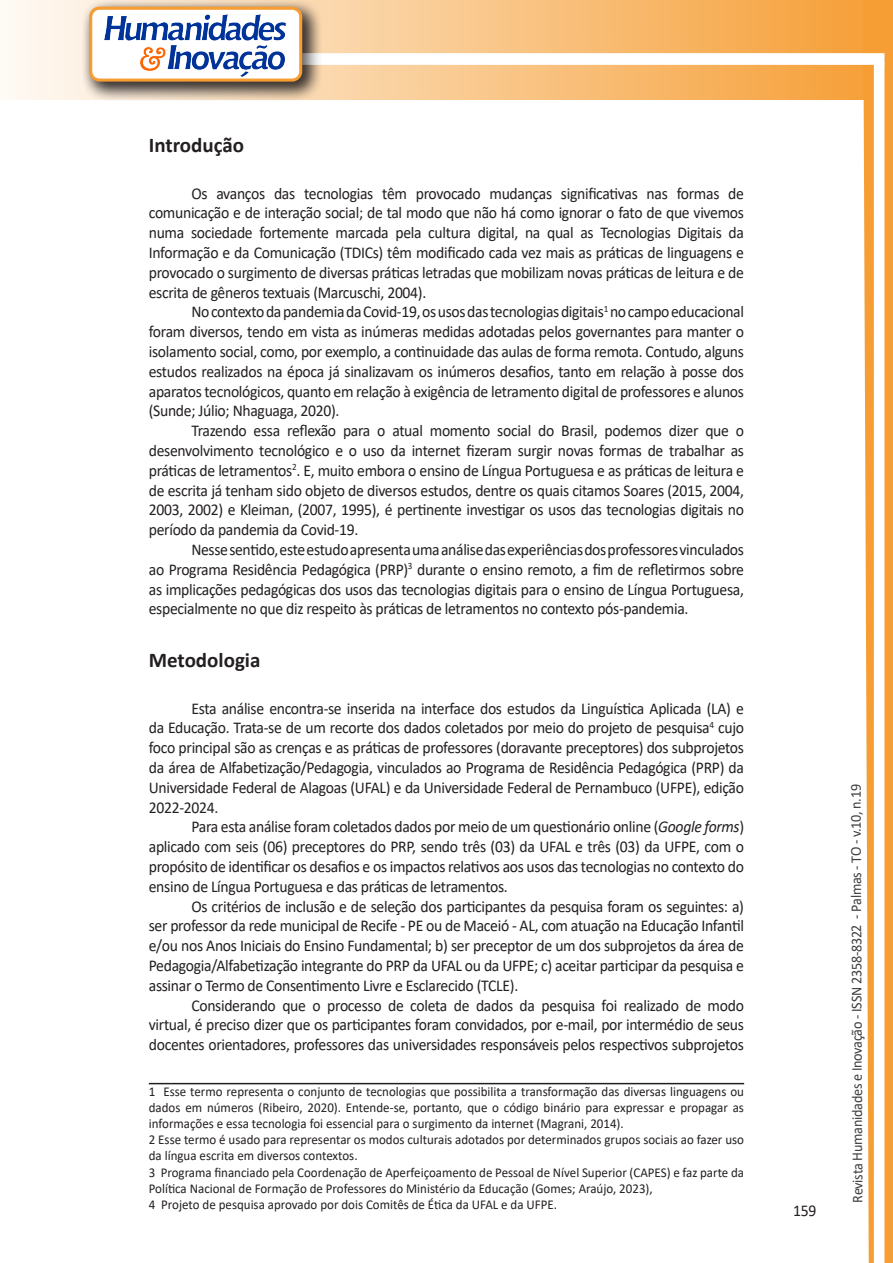
<style>
.page{position:relative;width:893px;height:1263px;background:#fff}
.page>*{position:absolute;margin:0;border:0;box-sizing:border-box;transform-origin:0 0}
.Titulo_2{font:700 21px "Calibri";color:#231f20}
.texto{font:16.5px/19.8px "Calibri";letter-spacing:-.02em;color:#231f20;text-align:justify;scale:.95 1}
.t1{font:15px "Calibri";letter-spacing:-.025em;color:#3e3e3f;scale:.95 1}
.Rodapé{font:13.5px/16.2px "Calibri";color:#231f20;scale:.96 1}
.s1{font-style:italic}
</style>
<div class="page">
<svg style="left:5px;top:0;width:858px;height:100px;background:#f9c484"></svg>
<div style="left:302px;top:53px;width:582px;height:12px;background:#fff;border:2px solid #fff"></div>
<svg style="left:863px;top:0;width:30px;height:1263px"></svg>
<div style="left:81px;top:0;width:241px;height:102px;background:#231f20;opacity:.75"></div>
<div style="left:91px;top:8px;width:210px;height:72px;background:#fff;border-radius:9px"></div>
<img style="left:104px;top:14px;width:181px;height:62px">
<div style="left:89px;top:7px;width:213px;height:75px;border:3px solid #f69e34;border-radius:9px"></div>
<hr style="left:149px;top:1083px;width:595px;height:1px;background:#231f20">
<p class="Titulo_2" style="left:149px;top:130px;width:97px">Introdução</p>
<p class="texto" style="left:149px;top:183px;width:628px;text-indent:43px">Os avanços das tecnologias têm provocado mudanças significativas nas formas de comunicação e de interação social; de tal modo que não há como ignorar o fato de que vivemos numa sociedade fortemente marcada pela cultura digital, na qual as Tecnologias Digitais da Informação e da Comunicação (TDICs) têm modificado cada vez mais as práticas de linguagens e provocado o surgimento de diversas práticas letradas que mobilizam novas práticas de leitura e de escrita de gêneros textuais (Marcuschi, 2004).</p>
<p class="texto" style="left:149px;top:302px;width:628px;text-indent:43px">No contexto da pandemia da Covid-19, os usos das tecnologias digitais<sup>1</sup> no campo educacional foram diversos, tendo em vista as inúmeras medidas adotadas pelos governantes para manter o isolamento social, como, por exemplo, a continuidade das aulas de forma remota. Contudo, alguns estudos realizados na época já sinalizavam os inúmeros desafios, tanto em relação à posse dos aparatos tecnológicos, quanto em relação à exigência de letramento digital de professores e alunos (Sunde; Júlio; Nhaguaga, 2020).</p>
<p class="texto" style="left:149px;top:420px;width:628px;text-indent:43px">Trazendo essa reflexão para o atual momento social do Brasil, podemos dizer que o desenvolvimento tecnológico e o uso da internet fizeram surgir novas formas de trabalhar as práticas de letramentos<sup>2</sup>. E, muito embora o ensino de Língua Portuguesa e as práticas de leitura e de escrita já tenham sido objeto de diversos estudos, dentre os quais citamos Soares (2015, 2004, 2003, 2002) e Kleiman, (2007, 1995), é pertinente investigar os usos das tecnologias digitais no período da pandemia da Covid-19.</p>
<p class="texto" style="left:149px;top:539px;width:628px;text-indent:43px">Nesse sentido, este estudo apresenta uma análise das experiências dos professores vinculados ao Programa Residência Pedagógica (PRP)<sup>3</sup> durante o ensino remoto, a fim de refletirmos sobre as implicações pedagógicas dos usos das tecnologias digitais para o ensino de Língua Portuguesa, especialmente no que diz respeito às práticas de letramentos no contexto pós-pandemia.</p>
<p class="Titulo_2" style="left:149px;top:645px;width:113px">Metodologia</p>
<p class="texto" style="left:149px;top:698px;width:628px;text-indent:43px">Esta análise encontra-se inserida na interface dos estudos da Linguística Aplicada (LA) e da Educação. Trata-se de um recorte dos dados coletados por meio do projeto de pesquisa<sup>4</sup> cujo foco principal são as crenças e as práticas de professores (doravante preceptores) dos subprojetos da área de Alfabetização/Pedagogia, vinculados ao Programa de Residência Pedagógica (PRP) da Universidade Federal de Alagoas (UFAL) e da Universidade Federal de Pernambuco (UFPE), edição 2022-2024.</p>
<p class="texto" style="left:149px;top:816px;width:628px;text-indent:43px">Para esta análise foram coletados dados por meio de um questionário online (<span class="s1">Google forms</span>) aplicado com seis (06) preceptores do PRP, sendo três (03) da UFAL e três (03) da UFPE, com o propósito de identificar os desafios e os impactos relativos aos usos das tecnologias no contexto do ensino de Língua Portuguesa e das práticas de letramentos.</p>
<p class="texto" style="left:149px;top:896px;width:628px;text-indent:43px">Os critérios de inclusão e de seleção dos participantes da pesquisa foram os seguintes: a) ser professor da rede municipal de Recife - PE ou de Maceió - AL, com atuação na Educação Infantil e/ou nos Anos Iniciais do Ensino Fundamental; b) ser preceptor de um dos subprojetos da área de Pedagogia/Alfabetização integrante do PRP da UFAL ou da UFPE; c) aceitar participar da pesquisa e assinar o Termo de Consentimento Livre e Esclarecido (TCLE).</p>
<p class="texto" style="left:149px;top:995px;width:628px;text-indent:43px">Considerando que o processo de coleta de dados da pesquisa foi realizado de modo virtual, é preciso dizer que os participantes foram convidados, por e-mail, por intermédio de seus docentes orientadores, professores das universidades responsáveis pelos respectivos subprojetos</p>
<p class="Rodapé" style="left:149px;top:1083px;width:621px;text-align:justify">1 Esse termo representa o conjunto de tecnologias que possibilita a transformação das diversas linguagens ou dados em números (Ribeiro, 2020). Entende-se, portanto, que o código binário para expressar e propagar as informações e essa tecnologia foi essencial para o surgimento da internet (Magrani, 2014).</p>
<p class="Rodapé" style="left:149px;top:1131px;width:621px">2 Esse termo é usado para representar os modos culturais adotados por determinados grupos sociais ao fazer uso da língua escrita em diversos contextos.</p>
<p class="Rodapé" style="left:149px;top:1164px;width:621px">3 Programa financiado pela Coordenação de Aperfeiçoamento de Pessoal de Nível Superior (CAPES) e faz parte da<br>Política Nacional de Formação de Professores do Ministério da Educação (Gomes; Araújo, 2023),</p>
<p class="Rodapé" style="left:149px;top:1196px;width:427px">4 Projeto de pesquisa aprovado por dois Comitês de Ética da UFAL e da UFPE.</p>
<p class="texto" style="left:793px;top:1200px;width:26px">159</p>
<p class="t1" style="left:846px;top:1203px;width:442px;rotate:-90deg">Revista Humanidades e Inovação - ISSN 2358-8322 - Palmas - TO - v.10, n.19</p>
</div>
